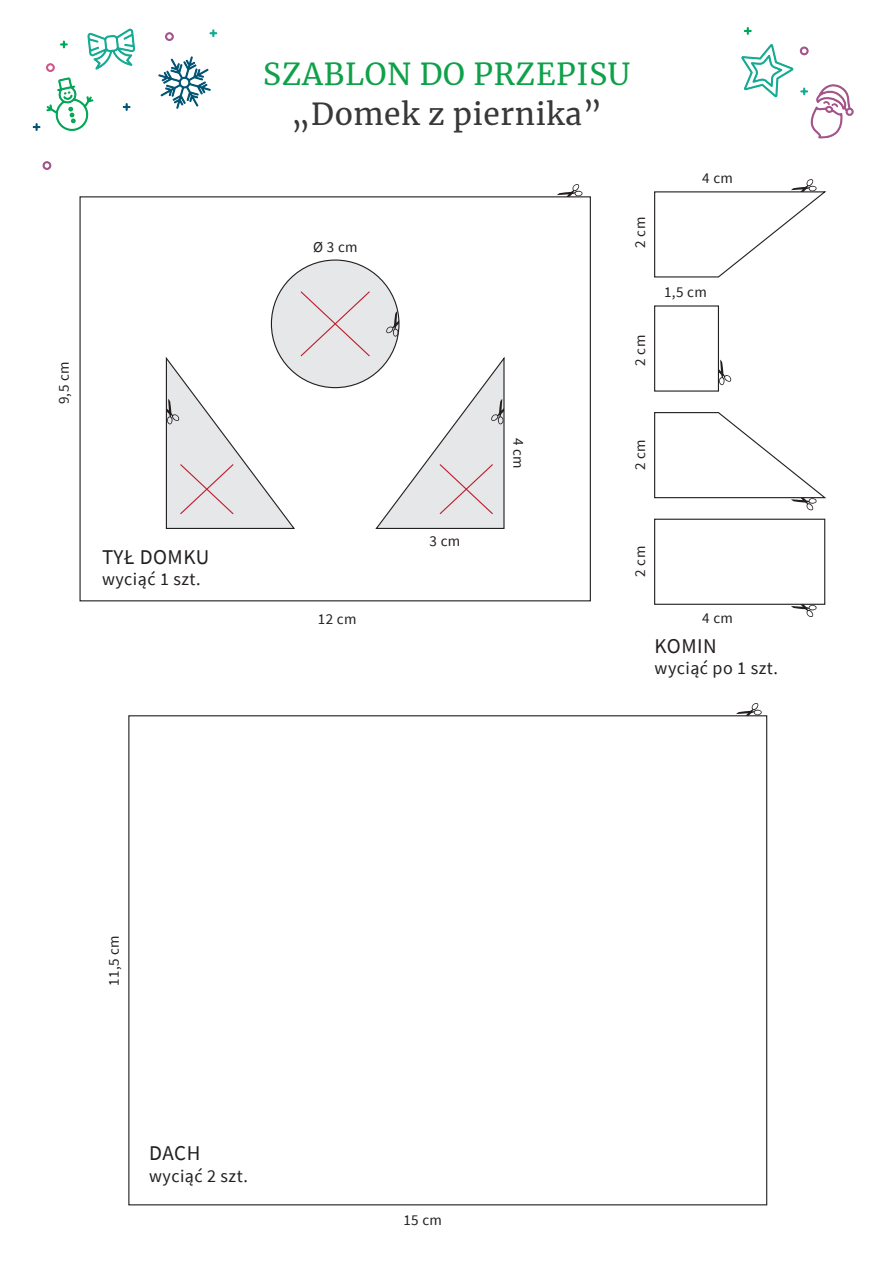
<style>
.page{position:relative;width:893px;height:1263px;background:#fff}
.page>*{position:absolute;margin:0;border:0;box-sizing:border-box;transform-origin:0 0}
.t1{font:30px "Merriweather";letter-spacing:.025em;color:#0fa14a}
.t2{font:30px "Merriweather";letter-spacing:.025em;color:#383839}
.t3{font:21px "Source Sans Pro";letter-spacing:.025em;color:#231f20}
.t4{font:18px "Source Sans Pro";letter-spacing:.025em;color:#231f20}
.t5{font:15px "Source Sans Pro";letter-spacing:.025em;color:#231f20}
</style>
<div class="page">
<div style="left:128px;top:715px;width:639px;height:490px;background:#fff;border:1px solid #231f20"></div>
<div style="left:271px;top:260px;width:128px;height:128px;background:#e6e7e9;border-radius:50%"></div>
<div style="left:654px;top:519px;width:171px;height:86px;background:#fff;border:1px solid #231f20"></div>
<div style="left:654px;top:305px;width:65px;height:87px;border:1px solid #231f20"></div>
<svg style="left:736px;top:703px;width:26px;height:13px"></svg>
<svg style="left:557px;top:184px;width:26px;height:13px"></svg>
<svg style="left:654px;top:179px;width:172px;height:99px"></svg>
<svg style="left:165px;top:290px;width:340px;height:239px"></svg>
<svg style="left:791px;top:604px;width:26px;height:13px"></svg>
<svg style="left:718px;top:360px;width:14px;height:25px"></svg>
<svg style="left:654px;top:412px;width:172px;height:99px"></svg>
<svg style="left:158px;top:56px;width:53px;height:53px"></svg>
<svg style="left:87px;top:28px;width:48px;height:42px"></svg>
<svg style="left:60px;top:40px;width:8px;height:9px"></svg>
<svg style="left:46px;top:63px;width:9px;height:9px"></svg>
<svg style="left:165px;top:32px;width:9px;height:9px"></svg>
<svg style="left:209px;top:29px;width:8px;height:8px"></svg>
<svg style="left:32px;top:78px;width:62px;height:53px"></svg>
<svg style="left:741px;top:44px;width:53px;height:54px"></svg>
<svg style="left:744px;top:27px;width:8px;height:8px"></svg>
<svg style="left:800px;top:46px;width:9px;height:10px"></svg>
<svg style="left:800px;top:84px;width:54px;height:55px"></svg>
<svg style="left:123px;top:103px;width:8px;height:8px"></svg>
<svg style="left:42px;top:161px;width:10px;height:9px"></svg>
<p class="t5" style="left:54px;top:404px;width:44px;rotate:-90deg">9,5 cm</p>
<h2 class="t3" style="left:102px;top:543px;width:109px">TYŁ DOMKU</h2>
<p class="t4" style="left:102px;top:568px;width:100px">wyciąć 1 szt.</p>
<h1 class="t1" style="left:263px;top:53px;width:368px">SZABLON DO PRZEPISU</h1>
<h1 class="t2" style="left:291px;top:93px;width:313px">„Domek z piernika”</h1>
<p class="t5" style="left:313px;top:237px;width:46px">Ø 3 cm</p>
<p class="t5" style="left:631px;top:248px;width:32px;rotate:-90deg">2 cm</p>
<p class="t5" style="left:631px;top:366px;width:32px;rotate:-90deg">2 cm</p>
<p class="t5" style="left:702px;top:168px;width:32px">4 cm</p>
<p class="t5" style="left:664px;top:283px;width:44px">1,5 cm</p>
<p class="t5" style="left:318px;top:609px;width:40px">12 cm</p>
<p class="t5" style="left:429px;top:531px;width:32px">3 cm</p>
<p class="t5" style="left:528px;top:438px;width:32px;rotate:90deg">4 cm</p>
<p class="t5" style="left:631px;top:470px;width:32px;rotate:-90deg">2 cm</p>
<p class="t5" style="left:631px;top:577px;width:32px;rotate:-90deg">2 cm</p>
<p class="t5" style="left:702px;top:608px;width:32px">4 cm</p>
<h2 class="t3" style="left:655px;top:632px;width:64px">KOMIN</h2>
<p class="t4" style="left:655px;top:657px;width:125px">wyciąć po 1 szt.</p>
<p class="t5" style="left:104px;top:986px;width:52px;rotate:-90deg">11,5 cm</p>
<h2 class="t3" style="left:149px;top:1140px;width:53px">DACH</h2>
<p class="t4" style="left:149px;top:1164px;width:100px">wyciąć 2 szt.</p>
<p class="t5" style="left:403px;top:1210px;width:40px">15 cm</p>
</div>
